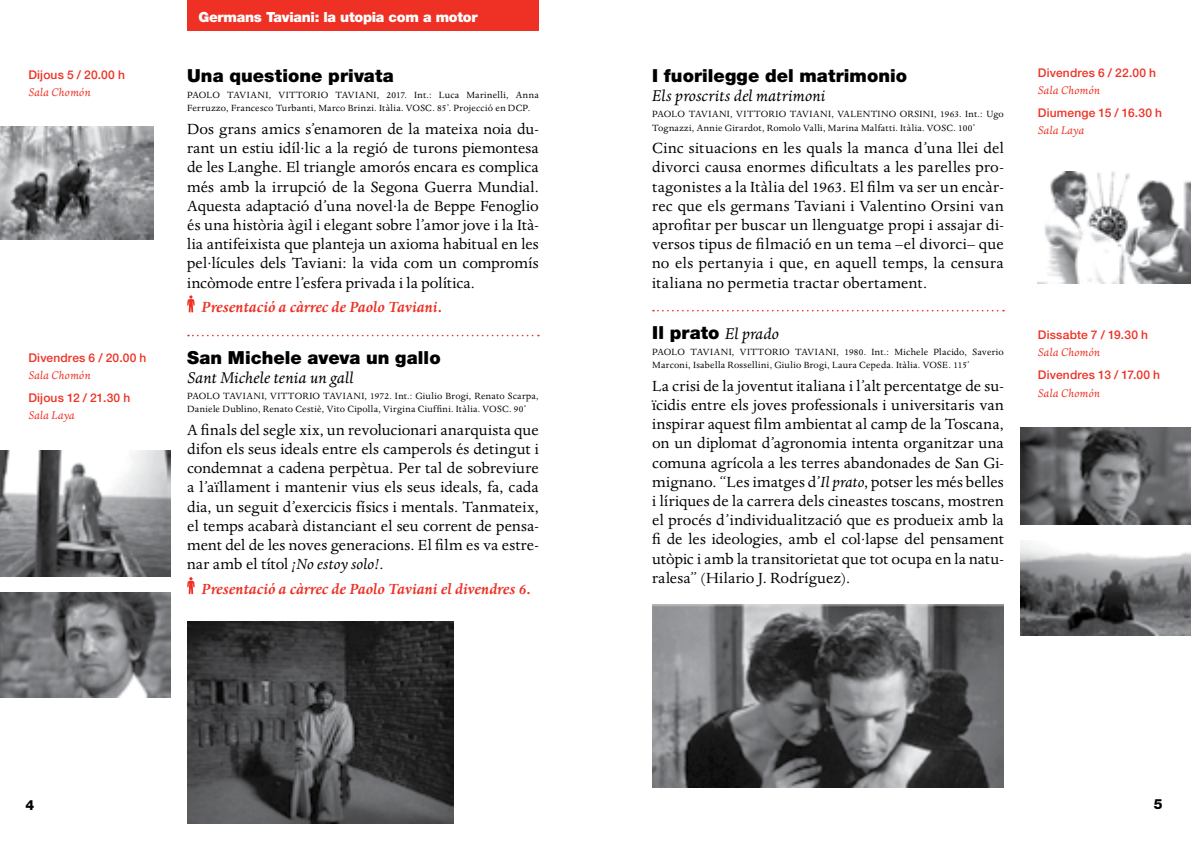
<style>
.page{position:relative;width:1191px;height:845px;background:#fff}
.page>*{position:absolute;margin:0;border:0;box-sizing:border-box;transform-origin:0 0}
.t1{font:900 18px "Helvetica Neue LT";letter-spacing:.005em;color:#000}
.t2{font:italic 18px "Dante";letter-spacing:.005em;color:#000}
.t3{font:17px/19.2px "Dante";letter-spacing:.005em;color:#000;text-align:justify}
.t4{font:italic 700 17px "Dante";color:#ee3124}
.t5{font:900 14px "Helvetica Neue LT";letter-spacing:-.02em;color:#fff}
.t6{font:800 14px "Helvetica Neue LT";color:#000}
.t7{font:italic 12.8px "Dante";letter-spacing:.015em;color:#ee3124}
.t8{font:500 12px "Helvetica Neue LT";letter-spacing:.015em;color:#ee3124}
.t9{font:10.4px/13.6px "Dante";letter-spacing:.025em;color:#000}
.s1{font-style:italic}
.s2{font-family:"Dante";font-weight:400;font-style:italic}
</style>
<div class="page">
<div style="left:187px;top:0;width:352px;height:30px;background:#ee3124"></div>
<svg style="left:188px;top:335px;width:351px;height:1px"></svg>
<svg style="left:187px;top:295px;width:8px;height:18px"></svg>
<svg style="left:187px;top:577px;width:8px;height:17px"></svg>
<svg style="left:653px;top:310px;width:351px;height:1px"></svg>
<img style="left:0;top:126px;width:153px;height:114px">
<img style="left:0;top:592px;width:170px;height:105px">
<img style="left:0;top:450px;width:170px;height:126px">
<img style="left:187px;top:621px;width:267px;height:202px">
<img style="left:1037px;top:171px;width:154px;height:112px">
<img style="left:1020px;top:428px;width:171px;height:96px">
<img style="left:1020px;top:541px;width:171px;height:95px">
<img style="left:652px;top:604px;width:351px;height:183px">
<p class="t8" style="left:28px;top:67px;width:98px">Dijous 5 / 20.00 h</p>
<p class="t7" style="left:28px;top:85px;width:64px">Sala Chomón</p>
<p class="t8" style="left:28px;top:351px;width:120px">Divendres 6 / 20.00 h</p>
<p class="t7" style="left:28px;top:368px;width:64px">Sala Chomón</p>
<p class="t8" style="left:28px;top:391px;width:103px">Dijous 12 / 21.30 h</p>
<p class="t7" style="left:28px;top:409px;width:48px">Sala Laya</p>
<p class="t5" style="left:198px;top:9px;width:281px">Germans Taviani: la utopia com a motor</p>
<p class="t1" style="left:187px;top:65px;width:208px">Una questione privata</p>
<p class="t9" style="left:187px;top:88px;width:353px">PAOLO TAVIANI, VITTORIO TAVIANI, 2017. Int.: Luca Marinelli, Anna<br>Ferruzzo, Francesco Turbanti, Marco Brinzi. Itàlia. VOSC. 85’. Projecció en DCP.</p>
<p class="t3" style="left:187px;top:120px;width:353px">Dos grans amics s’enamoren de la mateixa noia du&shy;rant un estiu idíl·lic a la regió de turons piemontesa de les Langhe. El triangle amorós encara es complica més amb la irrupció de la Segona Guerra Mundial.<br>Aquesta adaptació d’una novel·la de Beppe Fenoglio és una història àgil i elegant sobre l’amor jove i la Ità&shy;lia antifeixista que planteja un axioma habitual en les pel·lícules dels Taviani: la vida com un compromís incòmode entre l’esfera privada i la política.</p>
<p class="t4" style="left:202px;top:298px;width:242px">Presentació a càrrec de Paolo Taviani.</p>
<p class="t1" style="left:187px;top:346px;width:255px">San Michele aveva un gallo</p>
<p class="t2" style="left:187px;top:367px;width:168px">Sant Michele tenia un gall</p>
<p class="t9" style="left:187px;top:389px;width:353px">PAOLO TAVIANI, VITTORIO TAVIANI, 1972. Int.: Giulio Brogi, Renato Scarpa,<br>Daniele Dublino, Renato Cestiè, Vito Cipolla, Virgina Ciuffini. Itàlia. VOSC. 90’</p>
<p class="t3" style="left:187px;top:421px;width:353px">A finals del segle xix, un revolucionari anarquista que difon els seus ideals entre els camperols és detingut i condemnat a cadena perpètua. Per tal de sobreviure a l’aïllament i mantenir vius els seus ideals, fa, cada dia, un seguit d’exercicis físics i mentals. Tanmateix, el temps acabarà distanciant el seu corrent de pensa&shy;ment del de les noves generacions. El film es va estre&shy;nar amb el títol <span class="s1">¡No estoy solo!</span>.</p>
<p class="t4" style="left:202px;top:580px;width:331px">Presentació a càrrec de Paolo Taviani el divendres 6.</p>
<p class="t1" style="left:652px;top:65px;width:256px">I fuorilegge del matrimonio</p>
<p class="t2" style="left:652px;top:86px;width:175px">Els proscrits del matrimoni</p>
<p class="t9" style="left:652px;top:107px;width:353px">PAOLO TAVIANI, VITTORIO TAVIANI, VALENTINO ORSINI, 1963. Int.: Ugo<br>Tognazzi, Annie Girardot, Romolo Valli, Marina Malfatti. Itàlia. VOSC. 100’</p>
<p class="t3" style="left:652px;top:139px;width:353px">Cinc situacions en les quals la manca d’una llei del divorci causa enormes dificultats a les parelles pro&shy;tagonistes a la Itàlia del 1963. El film va ser un encàr&shy;rec que els germans Taviani i Valentino Orsini van aprofitar per buscar un llenguatge propi i assajar di&shy;versos tipus de filmació en un tema –el divorci– que no els pertanyia i que, en aquell temps, la censura italiana no permetia tractar obertament.</p>
<p class="t1" style="left:652px;top:321px;width:128px">Il prato <span class="s2">El prado</span></p>
<p class="t9" style="left:652px;top:345px;width:353px">PAOLO TAVIANI, VITTORIO TAVIANI, 1980. Int.: Michele Placido, Saverio<br>Marconi, Isabella Rossellini, Giulio Brogi, Laura Cepeda. Itàlia. VOSE. 115’</p>
<p class="t3" style="left:652px;top:377px;width:353px">La crisi de la joventut italiana i l’alt percentatge de su&shy;ïcidis entre els joves professionals i universitaris van inspirar aquest film ambientat al camp de la Toscana, on un diplomat d’agronomia intenta organitzar una comuna agrícola a les terres abandonades de San Gi&shy;mignano. “Les imatges d’<span class="s1">Il prato</span>, potser les més belles i líriques de la carrera dels cineastes toscans, mostren el procés d’individualització que es produeix amb la fi de les ideologies, amb el col·lapse del pensament utòpic i amb la transitorietat que tot ocupa en la natu&shy;ralesa” (Hilario J. Rodríguez).</p>
<p class="t8" style="left:1037px;top:65px;width:120px">Divendres 6 / 22.00 h</p>
<p class="t7" style="left:1037px;top:83px;width:64px">Sala Chomón</p>
<p class="t8" style="left:1037px;top:105px;width:126px">Diumenge 15 / 16.30 h</p>
<p class="t7" style="left:1037px;top:123px;width:48px">Sala Laya</p>
<p class="t8" style="left:1037px;top:328px;width:112px">Dissabte 7 / 19.30 h</p>
<p class="t7" style="left:1037px;top:346px;width:64px">Sala Chomón</p>
<p class="t8" style="left:1037px;top:368px;width:124px">Divendres 13 / 17.00 h</p>
<p class="t7" style="left:1037px;top:386px;width:64px">Sala Chomón</p>
<p class="t6" style="left:26px;top:796px;width:10px">4</p>
<p class="t6" style="left:1154px;top:795px;width:10px">5</p>
</div>
